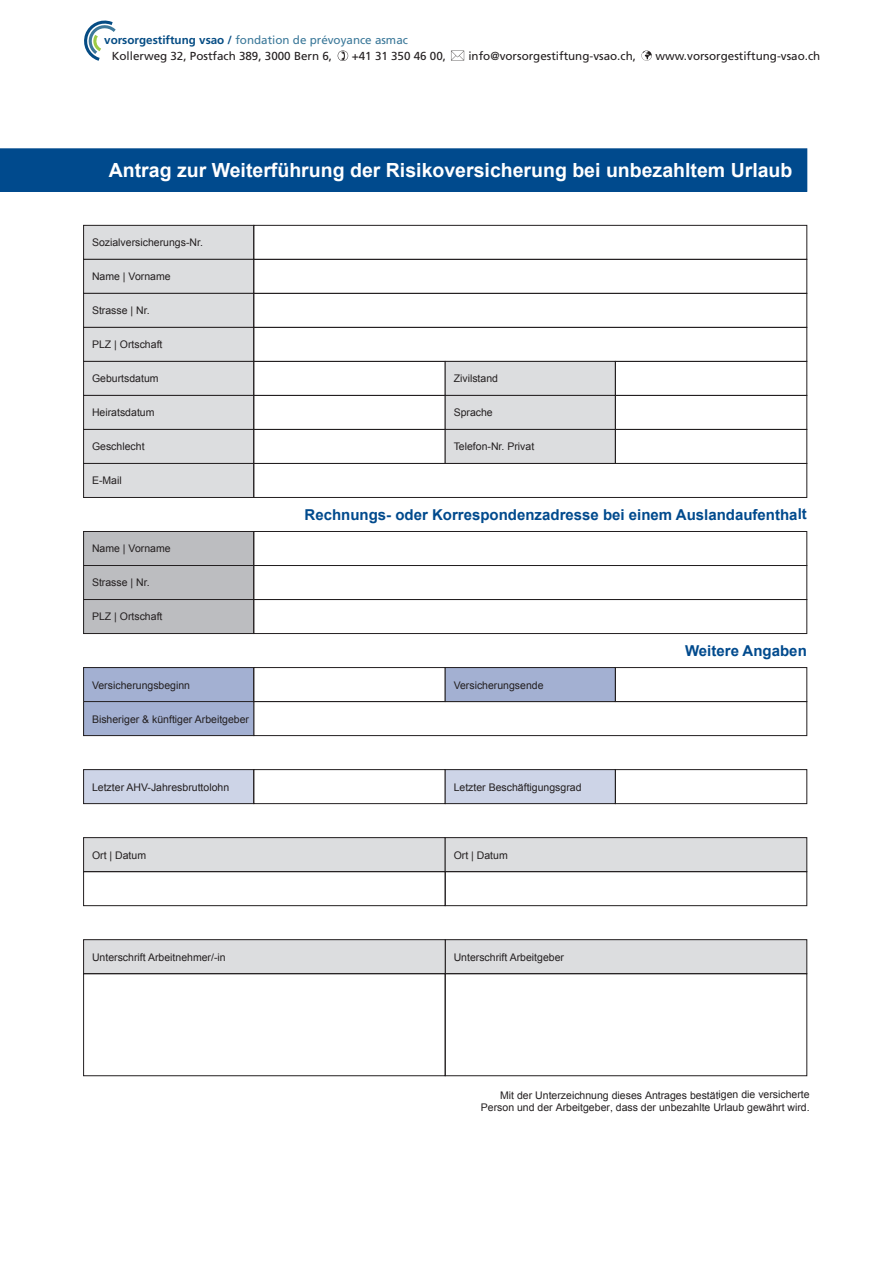
<style>
.page{position:relative;width:893px;height:1263px;background:#fff}
.page>*{position:absolute;margin:0;border:0;box-sizing:border-box;transform-origin:0 0}
.t1{font:700 19.5px "Arial";color:#fff}
.t2{font:700 15px "Arial";color:#004a8d}
.t3{font:11.7px/15.3px "Frutiger";color:#231f20}
.t4{font:10.5px/12.6px "Arial";color:#231f20;text-align:right}
.s1{font-weight:700;color:#054c84}
.s2{color:#3b7899}
</style>
<div class="page">
<div style="left:84px;top:668px;width:170px;height:34px;background:#a3b0d2"></div>
<div style="left:83px;top:667px;width:171px;height:35px;border:1px solid #231f20"></div>
<div style="left:84px;top:225px;width:170px;height:34px;background:#dcdddf"></div>
<div style="left:83px;top:225px;width:171px;height:35px;border:1px solid #231f20"></div>
<div style="left:253px;top:225px;width:554px;height:35px;border:1px solid #231f20"></div>
<div style="left:84px;top:259px;width:170px;height:34px;background:#dcdddf"></div>
<div style="left:83px;top:259px;width:171px;height:35px;border:1px solid #231f20"></div>
<div style="left:253px;top:259px;width:554px;height:35px;border:1px solid #231f20"></div>
<div style="left:84px;top:293px;width:170px;height:34px;background:#dcdddf"></div>
<div style="left:83px;top:293px;width:171px;height:35px;border:1px solid #231f20"></div>
<div style="left:253px;top:293px;width:554px;height:35px;border:1px solid #231f20"></div>
<div style="left:84px;top:327px;width:170px;height:34px;background:#dcdddf"></div>
<div style="left:83px;top:327px;width:171px;height:35px;border:1px solid #231f20"></div>
<div style="left:253px;top:327px;width:554px;height:35px;border:1px solid #231f20"></div>
<div style="left:84px;top:361px;width:170px;height:34px;background:#dcdddf"></div>
<div style="left:83px;top:361px;width:171px;height:35px;border:1px solid #231f20"></div>
<div style="left:253px;top:361px;width:192px;height:35px;border:1px solid #231f20"></div>
<div style="left:445px;top:361px;width:170px;height:34px;background:#dcdddf"></div>
<div style="left:445px;top:361px;width:170px;height:35px;border:1px solid #231f20"></div>
<div style="left:615px;top:361px;width:192px;height:35px;border:1px solid #231f20"></div>
<div style="left:84px;top:395px;width:170px;height:34px;background:#dcdddf"></div>
<div style="left:83px;top:395px;width:171px;height:35px;border:1px solid #231f20"></div>
<div style="left:253px;top:395px;width:192px;height:35px;border:1px solid #231f20"></div>
<div style="left:445px;top:395px;width:170px;height:34px;background:#dcdddf"></div>
<div style="left:445px;top:395px;width:170px;height:35px;border:1px solid #231f20"></div>
<div style="left:615px;top:395px;width:192px;height:35px;border:1px solid #231f20"></div>
<div style="left:84px;top:838px;width:361px;height:34px;background:#dcdddf"></div>
<div style="left:83px;top:837px;width:362px;height:35px;border:1px solid #231f20"></div>
<div style="left:83px;top:871px;width:362px;height:35px;border:1px solid #231f20"></div>
<div style="left:445px;top:838px;width:361px;height:34px;background:#dcdddf"></div>
<div style="left:445px;top:837px;width:362px;height:35px;border:1px solid #231f20"></div>
<div style="left:445px;top:871px;width:362px;height:35px;border:1px solid #231f20"></div>
<div style="left:445px;top:940px;width:361px;height:34px;background:#dcdddf"></div>
<div style="left:445px;top:939px;width:362px;height:35px;border:1px solid #231f20"></div>
<div style="left:445px;top:974px;width:362px;height:102px;border:1px solid #231f20"></div>
<div style="left:84px;top:940px;width:361px;height:34px;background:#dcdddf"></div>
<div style="left:83px;top:939px;width:362px;height:35px;border:1px solid #231f20"></div>
<div style="left:84px;top:429px;width:170px;height:34px;background:#dcdddf"></div>
<div style="left:83px;top:429px;width:171px;height:35px;border:1px solid #231f20"></div>
<div style="left:253px;top:429px;width:192px;height:35px;border:1px solid #231f20"></div>
<div style="left:445px;top:429px;width:170px;height:34px;background:#dcdddf"></div>
<div style="left:445px;top:429px;width:170px;height:35px;border:1px solid #231f20"></div>
<div style="left:615px;top:429px;width:192px;height:35px;border:1px solid #231f20"></div>
<div style="left:84px;top:463px;width:170px;height:34px;background:#dcdddf"></div>
<div style="left:83px;top:463px;width:171px;height:35px;border:1px solid #231f20"></div>
<div style="left:253px;top:463px;width:554px;height:35px;border:1px solid #231f20"></div>
<div style="left:84px;top:531px;width:170px;height:35px;background:#bcbdc0"></div>
<div style="left:83px;top:531px;width:171px;height:35px;border:1px solid #231f20"></div>
<div style="left:253px;top:531px;width:554px;height:35px;border:1px solid #231f20"></div>
<div style="left:84px;top:566px;width:170px;height:34px;background:#bcbdc0"></div>
<div style="left:83px;top:565px;width:171px;height:35px;border:1px solid #231f20"></div>
<div style="left:253px;top:565px;width:554px;height:35px;border:1px solid #231f20"></div>
<div style="left:84px;top:600px;width:170px;height:34px;background:#bcbdc0"></div>
<div style="left:83px;top:599px;width:171px;height:35px;border:1px solid #231f20"></div>
<div style="left:253px;top:599px;width:554px;height:35px;border:1px solid #231f20"></div>
<div style="left:253px;top:701px;width:554px;height:35px;border:1px solid #231f20"></div>
<div style="left:84px;top:702px;width:170px;height:34px;background:#a3b0d2"></div>
<div style="left:83px;top:701px;width:171px;height:35px;border:1px solid #231f20"></div>
<div style="left:253px;top:667px;width:192px;height:35px;border:1px solid #231f20"></div>
<div style="left:445px;top:668px;width:170px;height:34px;background:#a3b0d2"></div>
<div style="left:445px;top:667px;width:170px;height:35px;border:1px solid #231f20"></div>
<div style="left:615px;top:667px;width:192px;height:35px;border:1px solid #231f20"></div>
<div style="left:84px;top:770px;width:170px;height:34px;background:#cdd4e7"></div>
<div style="left:83px;top:769px;width:171px;height:35px;border:1px solid #231f20"></div>
<div style="left:253px;top:769px;width:192px;height:35px;border:1px solid #231f20"></div>
<div style="left:445px;top:770px;width:170px;height:34px;background:#cdd4e7"></div>
<div style="left:445px;top:769px;width:170px;height:35px;border:1px solid #231f20"></div>
<div style="left:615px;top:769px;width:192px;height:35px;border:1px solid #231f20"></div>
<div style="left:83px;top:974px;width:362px;height:102px;border:1px solid #231f20"></div>
<div style="left:0;top:149px;width:807px;height:43px;background:#004a8d"></div>
<svg style="left:84px;top:20px;width:32px;height:41px"></svg>
<svg style="left:451px;top:51px;width:13px;height:10px"></svg>
<svg style="left:337px;top:50px;width:11px;height:11px"></svg>
<svg style="left:641px;top:51px;width:10px;height:10px"></svg>
<p class="t3" style="left:112px;top:33px;width:298px;text-indent:-8px"><span class="s1">vorsorgestiftung vsao /</span> <span class="s2">fondation de prévoyance asmac<br></span>Kollerweg 32, Postfach 389, 3000 Bern 6,</p>
<p class="t3" style="left:352px;top:48px;width:96px">+41 31 350 46 00,</p>
<p class="t3" style="left:468px;top:48px;width:169px">info@vorsorgestiftung-vsao.ch,</p>
<p class="t3" style="left:655px;top:48px;width:166px">www.vorsorgestiftung-vsao.ch</p>
<h1 class="t1" style="left:109px;top:159px;width:685px">Antrag zur Weiterführung der Risikoversicherung bei unbezahltem Urlaub</h1>
<p class="t4" style="left:92px;top:236px;width:112px">Sozialversicherungs-Nr.</p>
<p class="t4" style="left:92px;top:270px;width:80px">Name | Vorname</p>
<p class="t4" style="left:92px;top:304px;width:59px">Strasse | Nr.</p>
<p class="t4" style="left:92px;top:338px;width:72px">PLZ | Ortschaft</p>
<p class="t4" style="left:92px;top:372px;width:68px">Geburtsdatum</p>
<p class="t4" style="left:453px;top:372px;width:46px">Zivilstand</p>
<p class="t4" style="left:92px;top:406px;width:64px">Heiratsdatum</p>
<p class="t4" style="left:453px;top:406px;width:41px">Sprache</p>
<p class="t4" style="left:92px;top:440px;width:54px">Geschlecht</p>
<p class="t4" style="left:453px;top:440px;width:82px">Telefon-Nr. Privat</p>
<p class="t4" style="left:92px;top:474px;width:31px">E-Mail</p>
<p class="t4" style="left:92px;top:543px;width:80px">Name | Vorname</p>
<p class="t4" style="left:92px;top:577px;width:59px">Strasse | Nr.</p>
<p class="t4" style="left:92px;top:611px;width:72px">PLZ | Ortschaft</p>
<h2 class="t2" style="left:304px;top:506px;width:504px">Rechnungs- oder Korrespondenzadresse bei einem Auslandaufenthalt</h2>
<h2 class="t2" style="left:685px;top:642px;width:123px">Weitere Angaben</h2>
<p class="t4" style="left:92px;top:679px;width:100px">Versicherungsbeginn</p>
<p class="t4" style="left:453px;top:679px;width:91px">Versicherungsende</p>
<p class="t4" style="left:92px;top:713px;width:158px">Bisheriger &amp; künftiger Arbeitgeber</p>
<p class="t4" style="left:92px;top:781px;width:139px">Letzter AHV-Jahresbruttolohn</p>
<p class="t4" style="left:453px;top:781px;width:129px">Letzter Beschäftigungsgrad</p>
<p class="t4" style="left:92px;top:849px;width:56px">Ort | Datum</p>
<p class="t4" style="left:453px;top:849px;width:56px">Ort | Datum</p>
<p class="t4" style="left:92px;top:951px;width:135px">Unterschrift Arbeitnehmer/-in</p>
<p class="t4" style="left:453px;top:951px;width:112px">Unterschrift Arbeitgeber</p>
<p class="t4" style="left:481px;top:1089px;width:330px">Mit der Unterzeichnung dieses Antrages bestätigen die versicherte<br>Person und der Arbeitgeber, dass der unbezahlte Urlaub gewährt wird.</p>
</div>
